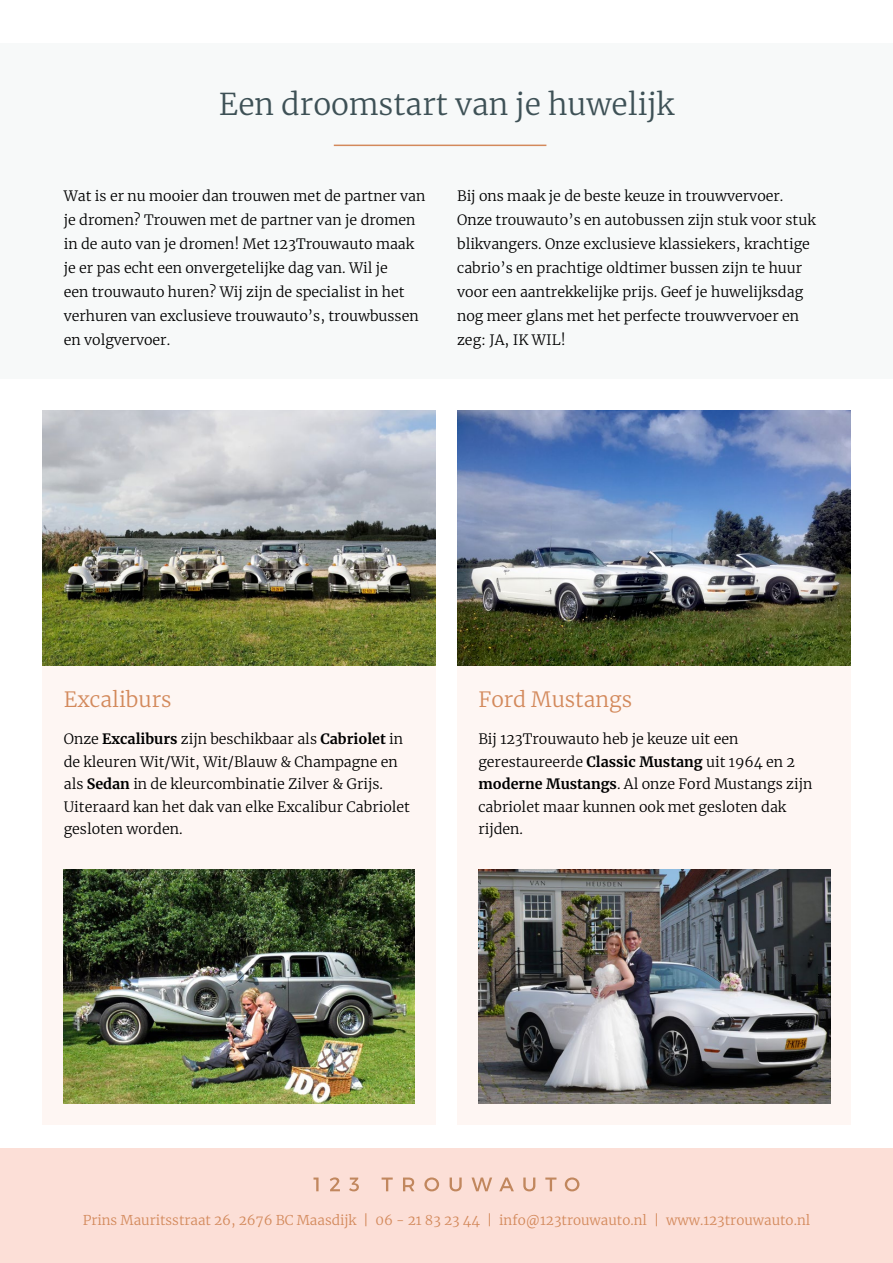
<style>
.page{position:relative;width:893px;height:1263px;background:#fff}
.page>*{position:absolute;margin:0;border:0;box-sizing:border-box;transform-origin:0 0}
.t1{font:300 30px "Merriweather";color:#3e5156}
.t2{font:300 21px "Merriweather";color:#d3895b}
.t3{font:300 14.25px/24px "Merriweather";color:#000}
.t4{font:300 13.5px "Merriweather";color:#d3895b}
.s1{font-weight:700}
</style>
<div class="page">
<div style="left:0;top:1148px;width:893px;height:115px;background:#fcdfd7"></div>
<div style="left:43px;top:665px;width:393px;height:460px;background:#fef6f3"></div>
<div style="left:0;top:43px;width:893px;height:335px;background:#f7f9f9"></div>
<hr style="left:334px;top:145px;width:212px;height:1px;background:#d3895b">
<img style="left:43px;top:410px;width:393px;height:255px">
<img style="left:64px;top:870px;width:351px;height:233px">
<div style="left:457px;top:665px;width:393px;height:460px;background:#fef6f3"></div>
<img style="left:457px;top:410px;width:393px;height:255px">
<img style="left:478px;top:870px;width:352px;height:233px">
<svg style="left:313px;top:1177px;width:266px;height:14px"></svg>
<p class="t1" style="left:219px;top:83px;width:457px">Een droomstart van je huwelijk</p>
<p class="t3" style="left:64px;top:184px;width:363px">Wat is er nu mooier dan trouwen met de partner van je dromen? Trouwen met de partner van je dromen in de auto van je dromen! Met 123Trouwauto maak je er pas echt een onvergetelijke dag van. Wil je<br>een trouwauto huren? Wij zijn de specialist in het verhuren van exclusieve trouwauto’s, trouwbussen en volgvervoer.</p>
<p class="t3" style="left:457px;top:184px;width:360px">Bij ons maak je de beste keuze in trouwvervoer.<br>Onze trouwauto’s en autobussen zijn stuk voor stuk blikvangers. Onze exclusieve klassiekers, krachtige cabrio’s en prachtige oldtimer bussen zijn te huur voor een aantrekkelijke prijs. Geef je huwelijksdag nog meer glans met het perfecte trouwvervoer en zeg: JA, IK WIL!</p>
<p class="t2" style="left:64px;top:685px;width:109px">Excaliburs</p>
<p class="t3" style="left:64px;top:727px;width:341px;line-height:22.5px">Onze <span class="s1">Excaliburs</span> zijn beschikbaar als <span class="s1">Cabriolet</span> in de kleuren Wit/Wit, Wit/Blauw &amp; Champagne en als <span class="s1">Sedan</span> in de kleurcombinatie Zilver &amp; Grijs.</p>
<p class="t3" style="left:64px;top:795px;width:348px;line-height:22.5px">Uiteraard kan het dak van elke Excalibur Cabriolet gesloten worden.</p>
<p class="t2" style="left:478px;top:685px;width:155px">Ford Mustangs</p>
<p class="t3" style="left:478px;top:727px;width:335px;line-height:22.5px">Bij 123Trouwauto heb je keuze uit een gerestaureerde <span class="s1">Classic Mustang</span> uit 1964 en 2 <span class="s1">moderne Mustangs</span>. Al onze Ford Mustangs zijn cabriolet maar kunnen ook met gesloten dak rijden.</p>
<p class="t4" style="left:83px;top:1211px;width:729px">Prins Mauritsstraat 26, 2676 BC Maasdijk | 06 - 21 83 23 44 | info@123trouwauto.nl | www.123trouwauto.nl</p>
</div>
